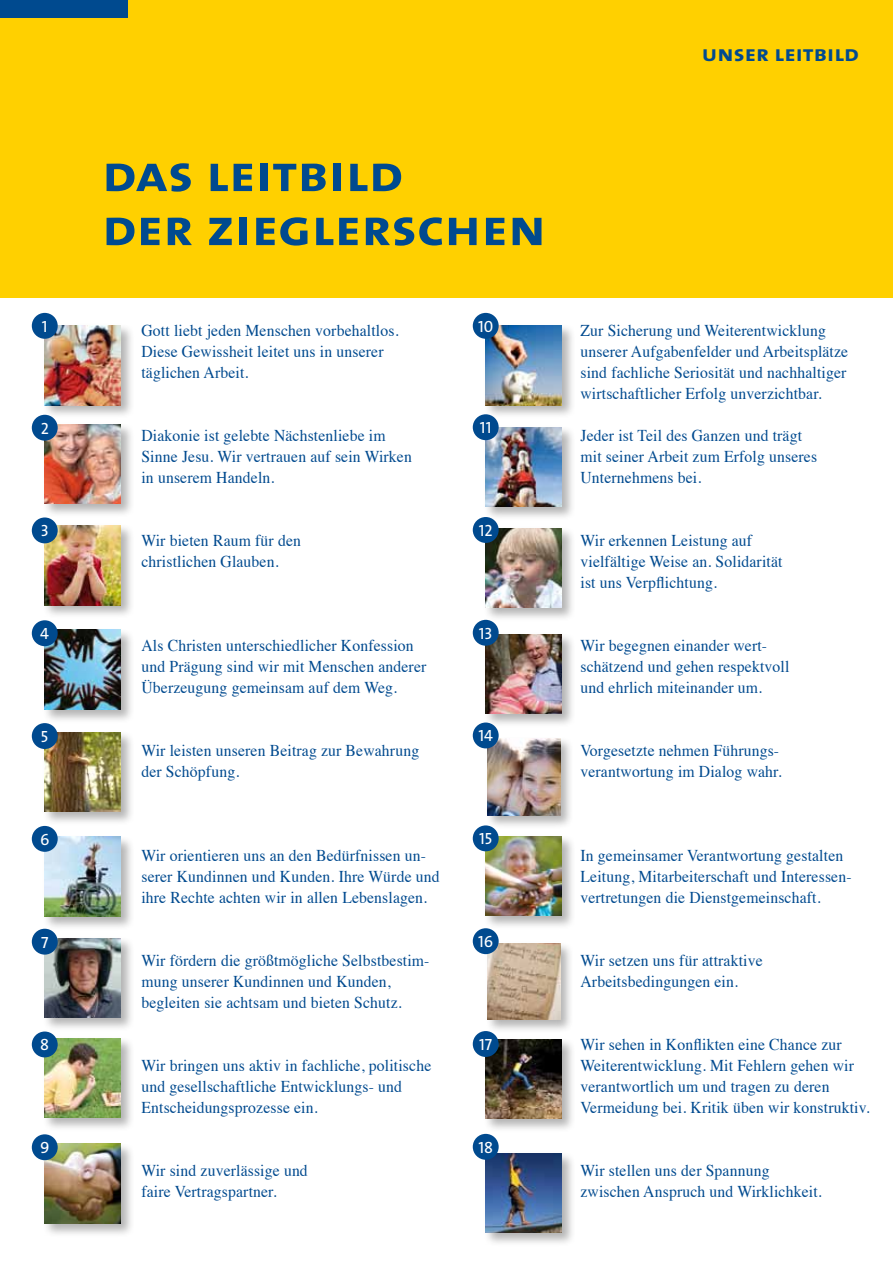
<style>
.page{position:relative;width:893px;height:1263px;background:#fff}
.page>*{position:absolute;margin:0;border:0;box-sizing:border-box;transform-origin:0 0}
.t1{font:52.5px/54px "The Sans Bold Caps";color:#004a8f;scale:1.1 1}
.t2{font:22.5px "The Sans Bold Caps";color:#004a8f;scale:1.1 1}
.t3{font:16.5px/21px "Times";letter-spacing:.01em;color:#004a8f;scale:.95 1}
.t4{font:16.35px "The Sans Caps";color:#fff}
</style>
<div class="page">
<div style="left:0;top:0;width:893px;height:298px;background:#ffd000"></div>
<div style="left:43px;top:422px;width:92px;height:96px;background:#000;opacity:.3"></div>
<img style="left:45px;top:424px;width:76px;height:80px">
<div style="left:43px;top:936px;width:92px;height:96px;background:#000;opacity:.3"></div>
<img style="left:45px;top:938px;width:76px;height:80px">
<div style="left:43px;top:524px;width:92px;height:95px;background:#000;opacity:.3"></div>
<img style="left:45px;top:526px;width:76px;height:79px">
<div style="left:43px;top:1036px;width:92px;height:96px;background:#000;opacity:.3"></div>
<img style="left:45px;top:1038px;width:76px;height:80px">
<div style="left:43px;top:628px;width:92px;height:95px;background:#000;opacity:.3"></div>
<img style="left:45px;top:630px;width:76px;height:79px">
<div style="left:43px;top:1142px;width:92px;height:95px;background:#000;opacity:.3"></div>
<img style="left:45px;top:1144px;width:76px;height:79px">
<div style="left:43px;top:730px;width:92px;height:96px;background:#000;opacity:.3"></div>
<img style="left:45px;top:733px;width:76px;height:79px">
<div style="left:43px;top:324px;width:92px;height:95px;background:#000;opacity:.3"></div>
<img style="left:45px;top:326px;width:76px;height:79px">
<div style="left:43px;top:835px;width:92px;height:95px;background:#000;opacity:.3"></div>
<img style="left:45px;top:837px;width:76px;height:79px">
<div style="left:32px;top:313px;width:26px;height:26px;background:#004a8f;border-radius:50%"></div>
<div style="left:32px;top:415px;width:26px;height:26px;background:#004a8f;border-radius:50%"></div>
<div style="left:32px;top:517px;width:26px;height:26px;background:#004a8f;border-radius:50%"></div>
<div style="left:32px;top:620px;width:26px;height:26px;background:#004a8f;border-radius:50%"></div>
<div style="left:32px;top:723px;width:26px;height:26px;background:#004a8f;border-radius:50%"></div>
<div style="left:32px;top:826px;width:26px;height:26px;background:#004a8f;border-radius:50%"></div>
<div style="left:32px;top:929px;width:26px;height:26px;background:#004a8f;border-radius:50%"></div>
<div style="left:32px;top:1031px;width:26px;height:26px;background:#004a8f;border-radius:50%"></div>
<div style="left:32px;top:1134px;width:26px;height:26px;background:#004a8f;border-radius:50%"></div>
<div style="left:483px;top:526px;width:93px;height:95px;background:#000;opacity:.3"></div>
<img style="left:486px;top:528px;width:75px;height:79px">
<div style="left:483px;top:1037px;width:93px;height:96px;background:#000;opacity:.3"></div>
<img style="left:486px;top:1040px;width:75px;height:79px">
<div style="left:483px;top:632px;width:93px;height:95px;background:#000;opacity:.3"></div>
<img style="left:486px;top:634px;width:75px;height:79px">
<div style="left:483px;top:1151px;width:93px;height:95px;background:#000;opacity:.3"></div>
<img style="left:486px;top:1153px;width:75px;height:79px">
<div style="left:485px;top:736px;width:89px;height:93px;background:#000;opacity:.3"></div>
<img style="left:487px;top:739px;width:73px;height:76px">
<div style="left:483px;top:834px;width:93px;height:96px;background:#000;opacity:.3"></div>
<img style="left:486px;top:836px;width:75px;height:80px">
<div style="left:483px;top:324px;width:93px;height:95px;background:#000;opacity:.3"></div>
<img style="left:486px;top:326px;width:75px;height:79px">
<div style="left:483px;top:425px;width:93px;height:95px;background:#000;opacity:.3"></div>
<img style="left:486px;top:427px;width:75px;height:79px">
<div style="left:485px;top:941px;width:89px;height:93px;background:#000;opacity:.3"></div>
<img style="left:487px;top:943px;width:73px;height:76px">
<div style="left:473px;top:313px;width:26px;height:26px;background:#004a8f;border-radius:50%"></div>
<div style="left:473px;top:414px;width:26px;height:26px;background:#004a8f;border-radius:50%"></div>
<div style="left:473px;top:517px;width:26px;height:26px;background:#004a8f;border-radius:50%"></div>
<div style="left:473px;top:620px;width:26px;height:26px;background:#004a8f;border-radius:50%"></div>
<div style="left:473px;top:722px;width:26px;height:26px;background:#004a8f;border-radius:50%"></div>
<div style="left:473px;top:825px;width:26px;height:26px;background:#004a8f;border-radius:50%"></div>
<div style="left:473px;top:928px;width:26px;height:26px;background:#004a8f;border-radius:50%"></div>
<div style="left:473px;top:1031px;width:26px;height:26px;background:#004a8f;border-radius:50%"></div>
<div style="left:473px;top:1134px;width:26px;height:26px;background:#004a8f;border-radius:50%"></div>
<div style="left:0;top:0;width:128px;height:17px;background:#004a8f"></div>
<h2 class="t2" style="left:702px;top:34px;width:144px">unser leitbild</h2>
<h1 class="t1" style="left:102px;top:145px;width:405px">das leitbild<br>der zieglerschen</h1>
<p class="t4" style="left:42px;top:313px;width:7px">1</p>
<p class="t4" style="left:41px;top:414px;width:10px">2</p>
<p class="t3" style="left:141px;top:319px;width:272px">Gott liebt jeden Menschen vorbehaltlos.<br>Diese Gewissheit leitet uns in unserer täglichen Arbeit.</p>
<p class="t3" style="left:141px;top:424px;width:286px">Diakonie ist gelebte Nächstenliebe im<br>Sinne Jesu. Wir vertrauen auf sein Wirken in unserem Handeln.</p>
<p class="t4" style="left:478px;top:313px;width:17px">10</p>
<p class="t4" style="left:480px;top:414px;width:13px">11</p>
<p class="t3" style="left:580px;top:319px;width:283px">Zur Sicherung und Weiterentwicklung unserer Aufgabenfelder und Arbeitsplätze sind fachliche Seriosität und nachhaltiger wirtschaftlicher Erfolg unverzichtbar.</p>
<p class="t3" style="left:580px;top:424px;width:251px">Jeder ist Teil des Ganzen und trägt mit seiner Arbeit zum Erfolg unseres<br>Unternehmens bei.</p>
<p class="t4" style="left:41px;top:517px;width:10px">3</p>
<p class="t3" style="left:141px;top:529px;width:169px">Wir bieten Raum für den christlichen Glauben.</p>
<p class="t4" style="left:479px;top:517px;width:15px">12</p>
<p class="t3" style="left:580px;top:529px;width:214px">Wir erkennen Leistung auf vielfältige Weise an. Solidarität ist uns Verpflichtung.</p>
<p class="t4" style="left:40px;top:620px;width:10px">4</p>
<p class="t3" style="left:141px;top:634px;width:301px">Als Christen unterschiedlicher Konfession und Prägung sind wir mit Menschen anderer<br>Überzeugung gemeinsam auf dem Weg.</p>
<p class="t4" style="left:479px;top:619px;width:15px">13</p>
<p class="t3" style="left:580px;top:634px;width:221px">Wir begegnen einander wert&shy;schätzend und gehen respektvoll und ehrlich miteinander um.</p>
<p class="t4" style="left:41px;top:723px;width:9px">5</p>
<p class="t4" style="left:478px;top:722px;width:16px">14</p>
<p class="t3" style="left:141px;top:739px;width:294px">Wir leisten unseren Beitrag zur Bewahrung der Schöpfung.</p>
<p class="t3" style="left:580px;top:739px;width:213px">Vorgesetzte nehmen Führungs&shy;verantwortung im Dialog wahr.</p>
<p class="t4" style="left:40px;top:825px;width:11px">6</p>
<p class="t4" style="left:479px;top:825px;width:15px">15</p>
<p class="t3" style="left:141px;top:844px;width:315px">Wir orientieren uns an den Bedürfnissen un&shy;serer Kundinnen und Kunden. Ihre Würde und ihre Rechte achten wir in allen Lebenslagen.</p>
<p class="t3" style="left:580px;top:844px;width:285px">In gemeinsamer Verantwortung gestalten<br>Leitung, Mitarbeiterschaft und Interessen&shy;vertretungen die Dienstgemeinschaft.</p>
<p class="t4" style="left:41px;top:928px;width:9px">7</p>
<p class="t4" style="left:478px;top:928px;width:17px">16</p>
<p class="t3" style="left:141px;top:949px;width:305px">Wir fördern die größtmögliche Selbstbestim&shy;mung unserer Kundinnen und Kunden, begleiten sie achtsam und bieten Schutz.</p>
<p class="t3" style="left:580px;top:949px;width:193px">Wir setzen uns für attraktive<br>Arbeitsbedingungen ein.</p>
<p class="t4" style="left:40px;top:1031px;width:10px">8</p>
<p class="t3" style="left:141px;top:1054px;width:307px">Wir bringen uns aktiv in fachliche, politische und gesellschaftliche Entwicklungs- und<br>Entscheidungsprozesse ein.</p>
<p class="t4" style="left:479px;top:1031px;width:15px">17</p>
<p class="t3" style="left:580px;top:1033px;width:306px">Wir sehen in Konflikten eine Chance zur Weiterentwicklung. Mit Fehlern gehen wir verantwortlich um und tragen zu deren Vermeidung bei. Kritik üben wir konstruktiv.</p>
<p class="t4" style="left:40px;top:1134px;width:11px">9</p>
<p class="t4" style="left:478px;top:1133px;width:16px">18</p>
<p class="t3" style="left:141px;top:1159px;width:177px">Wir sind zuverlässige und faire Vertragspartner.</p>
<p class="t3" style="left:580px;top:1159px;width:255px">Wir stellen uns der Spannung zwischen Anspruch und Wirklichkeit.</p>
</div>
